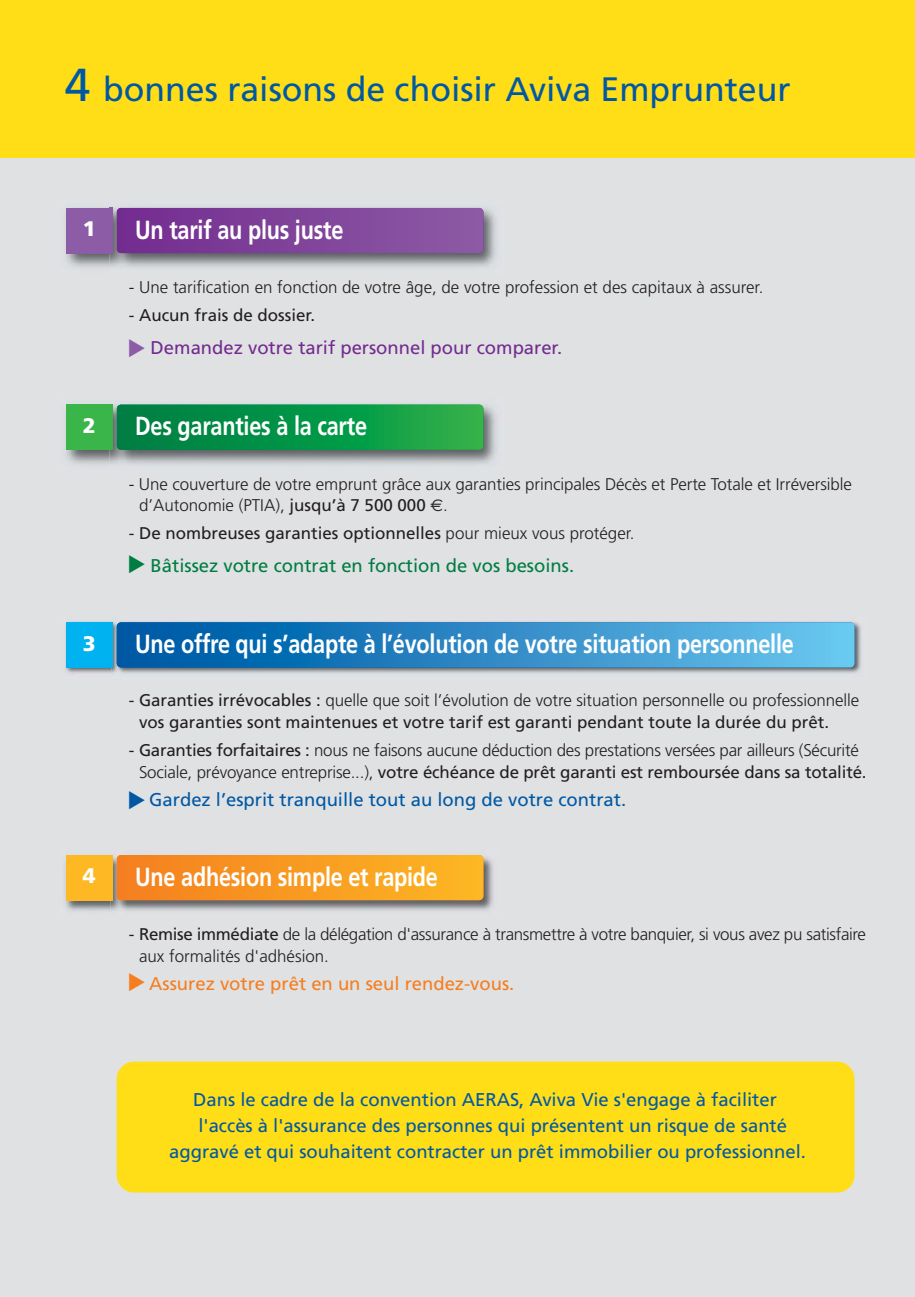
<style>
.page{position:relative;width:915px;height:1297px;background:#e0e1e2}
.page>*{position:absolute;margin:0;border:0;box-sizing:border-box;transform-origin:0 0}
.t1{font:33.95px "Frutiger";color:#0058a4}
.t2{font:700 26.25px "Frutiger";letter-spacing:-.01em;color:#fff;scale:.83 1}
.t3{font:900 21px "Frutiger";color:#fff}
.t4{font:18.55px/26.2px "Frutiger";color:#0058a4;text-align:center}
.t5{font:18.55px "Frutiger";color:#007d43}
.t6{font:18.55px "Frutiger";color:#732b90}
.t7{font:18.55px "Frutiger";color:#f57e20}
.t8{font:300 16.97px/21.5px "Frutiger";letter-spacing:-.005em;color:#231f20}
.t9{font:16.97px/21.5px "Frutiger";color:#231f20}
.s1{font-size:46.2px}
.s2{font-weight:400}
.s3{font-family:"Euro Sans";font-weight:400}
.s4{font-weight:300}
</style>
<div class="page">
<div style="left:0;top:0;width:915px;height:158px;background:#ffdd17"></div>
<img style="left:65px;top:621px;width:796px;height:53px">
<div style="left:66px;top:622px;width:46px;height:45px;background:#00b2ef"></div>
<div style="left:117px;top:622px;width:737px;height:45px;background:linear-gradient(to right,#0052a1,#6cc5ed);border-radius:4px"></div>
<div style="left:117px;top:1062px;width:737px;height:131px;background:#ffdd17;border-radius:17px"></div>
<img style="left:66px;top:207px;width:43px;height:61px">
<div style="left:66px;top:208px;width:46px;height:45px;background:#8d5ca6"></div>
<img style="left:109px;top:207px;width:387px;height:61px">
<img style="left:109px;top:208px;width:3px;height:45px">
<div style="left:117px;top:208px;width:366px;height:45px;background:linear-gradient(to right,#732c90,#8d5ba5);border-radius:4px"></div>
<img style="left:66px;top:404px;width:43px;height:61px">
<div style="left:66px;top:405px;width:46px;height:45px;background:#39b54a"></div>
<img style="left:109px;top:404px;width:387px;height:61px">
<img style="left:109px;top:405px;width:3px;height:45px">
<svg style="left:117px;top:405px;width:366px;height:45px;background:#0a9546"></svg>
<img style="left:65px;top:855px;width:428px;height:56px">
<div style="left:66px;top:855px;width:46px;height:45px;background:#fdb824"></div>
<div style="left:117px;top:855px;width:366px;height:45px;background:linear-gradient(to right,#f57e1f,#fdb723);border-radius:4px"></div>
<h1 class="t1" style="left:65px;top:75px;width:727px"><span class="s1">4</span> bonnes raisons de choisir Aviva Emprunteur</h1>
<p class="t3" style="left:83px;top:220px;width:14px">1</p>
<h2 class="t2" style="left:135px;top:219px;width:252px">Un tarif au plus juste</h2>
<p class="t8" style="left:129px;top:278px;width:636px">- Une tarification en fonction de votre âge, de votre profession et des capitaux à assurer.</p>
<p class="t9" style="left:129px;top:306px;width:188px">- Aucun frais de dossier.</p>
<p class="t6" style="left:151px;top:340px;width:413px">Demandez votre tarif personnel pour comparer.</p>
<p class="t3" style="left:83px;top:417px;width:14px">2</p>
<h2 class="t2" style="left:135px;top:416px;width:281px">Des garanties à la carte</h2>
<p class="t8" style="left:139px;top:474px;width:714px;text-indent:-10px">- Une couverture de votre emprunt grâce aux garanties principales Décès et Perte Totale et Irréversible d’Autonomie (PTIA), <span class="s2">jusqu’à 7 500 000</span> <span class="s3">€</span>.</p>
<p class="t9" style="left:129px;top:524px;width:507px">- De nombreuses garanties optionnelles <span class="s4">pour mieux vous protéger.</span></p>
<p class="t5" style="left:151px;top:558px;width:425px">Bâtissez votre contrat en fonction de vos besoins.</p>
<p class="t3" style="left:83px;top:635px;width:14px">3</p>
<h2 class="t2" style="left:135px;top:633px;width:795px">Une offre qui s’adapte à l’évolution de votre situation personnelle</h2>
<p class="t9" style="left:139px;top:691px;width:722px;text-indent:-10px">- Garanties irrévocables : <span class="s4">quelle que soit l’évolution de votre situation personnelle ou professionnelle </span>vos garanties sont maintenues et votre tarif est garanti pendant toute la durée du prêt.</p>
<p class="t8" style="left:139px;top:741px;width:729px;text-indent:-10px"><span class="s2">- Garanties forfaitaires :</span> nous ne faisons aucune déduction des prestations versées par ailleurs (Sécurité<br>Sociale, prévoyance entreprise...), <span class="s2">votre échéance de prêt garanti est remboursée dans sa totalité.</span></p>
<p class="t4" style="left:149px;top:788px;width:478px">Gardez l’esprit tranquille tout au long de votre contrat.</p>
<p class="t3" style="left:83px;top:868px;width:14px">4</p>
<h2 class="t2" style="left:135px;top:866px;width:366px">Une adhésion simple et rapide</h2>
<p class="t8" style="left:139px;top:925px;width:728px;text-indent:-10px"><span class="s2">- Remise immédiate</span> de la délégation d'assurance à transmettre à votre banquier, si vous avez pu satisfaire aux formalités d'adhésion.</p>
<p class="t7" style="left:149px;top:976px;width:367px">Assurez votre prêt en un seul rendez-vous.</p>
<p class="t4" style="left:169px;top:1088px;width:638px">Dans le cadre de la convention AERAS, Aviva Vie s'engage à faciliter l'accès à l'assurance des personnes qui présentent un risque de santé aggravé et qui souhaitent contracter un prêt immobilier ou professionnel.</p>
</div>
